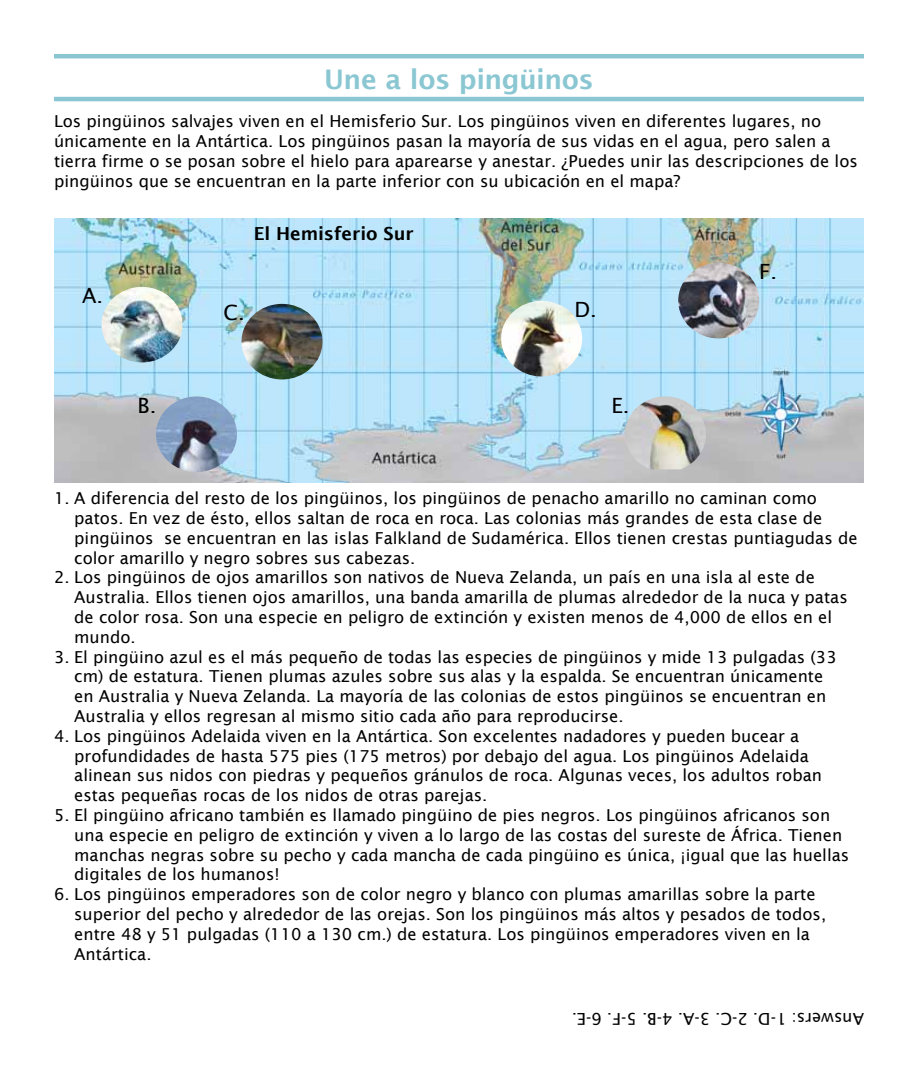
<style>
.page{position:relative;width:918px;height:1080px;background:#fff}
.page>*{position:absolute;margin:0;border:0;box-sizing:border-box;transform-origin:0 0}
.t1{font:600 27px "Lucida Sans";letter-spacing:-.02em;color:#8ac7d2}
.t2{font:21px "Lucida Sans";color:#000}
.t3{font:600 18px "Lucida Sans";color:#000}
.t4{font:16.5px/19.8px "Lucida Sans";color:#000}
</style>
<div class="page">
<img style="left:54px;top:219px;width:810px;height:263px">
<img style="left:156px;top:396px;width:81px;height:76px">
<img style="left:678px;top:263px;width:81px;height:75px">
<img style="left:625px;top:396px;width:81px;height:73px">
<img style="left:102px;top:287px;width:81px;height:75px">
<img style="left:501px;top:301px;width:81px;height:75px">
<img style="left:242px;top:304px;width:80px;height:75px">
<hr style="left:54px;top:97px;width:810px;height:4px;background:#8ac7d2">
<hr style="left:54px;top:54px;width:810px;height:4px;background:#8ac7d2">
<h1 class="t1" style="left:324px;top:63px;width:271px">Une a los pingüinos</h1>
<p class="t4" style="left:54px;top:111px;width:805px">Los pingüinos salvajes viven en el Hemisferio Sur. Los pingüinos viven en diferentes lugares, no únicamente en la Antártica. Los pingüinos pasan la mayoría de sus vidas en el agua, pero salen a tierra firme o se posan sobre el hielo para aparearse y anestar. ¿Puedes unir las descripciones de los pingüinos que se encuentran en la parte inferior con su ubicación en el mapa?</p>
<p class="t3" style="left:254px;top:223px;width:162px">El Hemisferio Sur</p>
<p class="t2" style="left:82px;top:284px;width:23px">A.</p>
<p class="t2" style="left:138px;top:393px;width:20px">B.</p>
<p class="t2" style="left:224px;top:301px;width:23px">C.</p>
<p class="t2" style="left:575px;top:298px;width:24px">D.</p>
<p class="t2" style="left:611px;top:393px;width:20px">E.</p>
<p class="t2" style="left:759px;top:260px;width:19px">F.</p>
<p class="t4" style="left:74px;top:488px;width:785px;text-indent:-20px">1. A diferencia del resto de los pingüinos, los pingüinos de penacho amarillo no caminan como patos. En vez de ésto, ellos saltan de roca en roca. Las colonias más grandes de esta clase de pingüinos se encuentran en las islas Falkland de Sudamérica. Ellos tienen crestas puntiagudas de color amarillo y negro sobres sus cabezas.</p>
<p class="t4" style="left:74px;top:568px;width:775px;text-indent:-20px">2. Los pingüinos de ojos amarillos son nativos de Nueva Zelanda, un país en una isla al este de Australia. Ellos tienen ojos amarillos, una banda amarilla de plumas alrededor de la nuca y patas de color rosa. Son una especie en peligro de extinción y existen menos de 4,000 de ellos en el mundo.</p>
<p class="t4" style="left:74px;top:647px;width:764px;text-indent:-20px">3. El pingüino azul es el más pequeño de todas las especies de pingüinos y mide 13 pulgadas (33 cm) de estatura. Tienen plumas azules sobre sus alas y la espalda. Se encuentran únicamente en Australia y Nueva Zelanda. La mayoría de las colonias de estos pingüinos se encuentran en Australia y ellos regresan al mismo sitio cada año para reproducirse.</p>
<p class="t4" style="left:74px;top:726px;width:749px;text-indent:-20px">4. Los pingüinos Adelaida viven en la Antártica. Son excelentes nadadores y pueden bucear a profundidades de hasta 575 pies (175 metros) por debajo del agua. Los pingüinos Adelaida alinean sus nidos con piedras y pequeños gránulos de roca. Algunas veces, los adultos roban estas pequeñas rocas de los nidos de otras parejas.</p>
<p class="t4" style="left:74px;top:805px;width:777px;text-indent:-20px">5. El pingüino africano también es llamado pingüino de pies negros. Los pingüinos africanos son una especie en peligro de extinción y viven a lo largo de las costas del sureste de África. Tienen manchas negras sobre su pecho y cada mancha de cada pingüino es única, ¡igual que las huellas digitales de los humanos!</p>
<p class="t4" style="left:74px;top:884px;width:753px;text-indent:-20px">6. Los pingüinos emperadores son de color negro y blanco con plumas amarillas sobre la parte superior del pecho y alrededor de las orejas. Son los pingüinos más altos y pesados de todos, entre 48 y 51 pulgadas (110 a 130 cm.) de estatura. Los pingüinos emperadores viven en la Antártica.</p>
<p class="t4" style="left:864px;top:1029px;width:294px;rotate:-180deg">Answers: 1-D. 2-C. 3-A. 4-B. 5-F. 6-E.</p>
</div>
